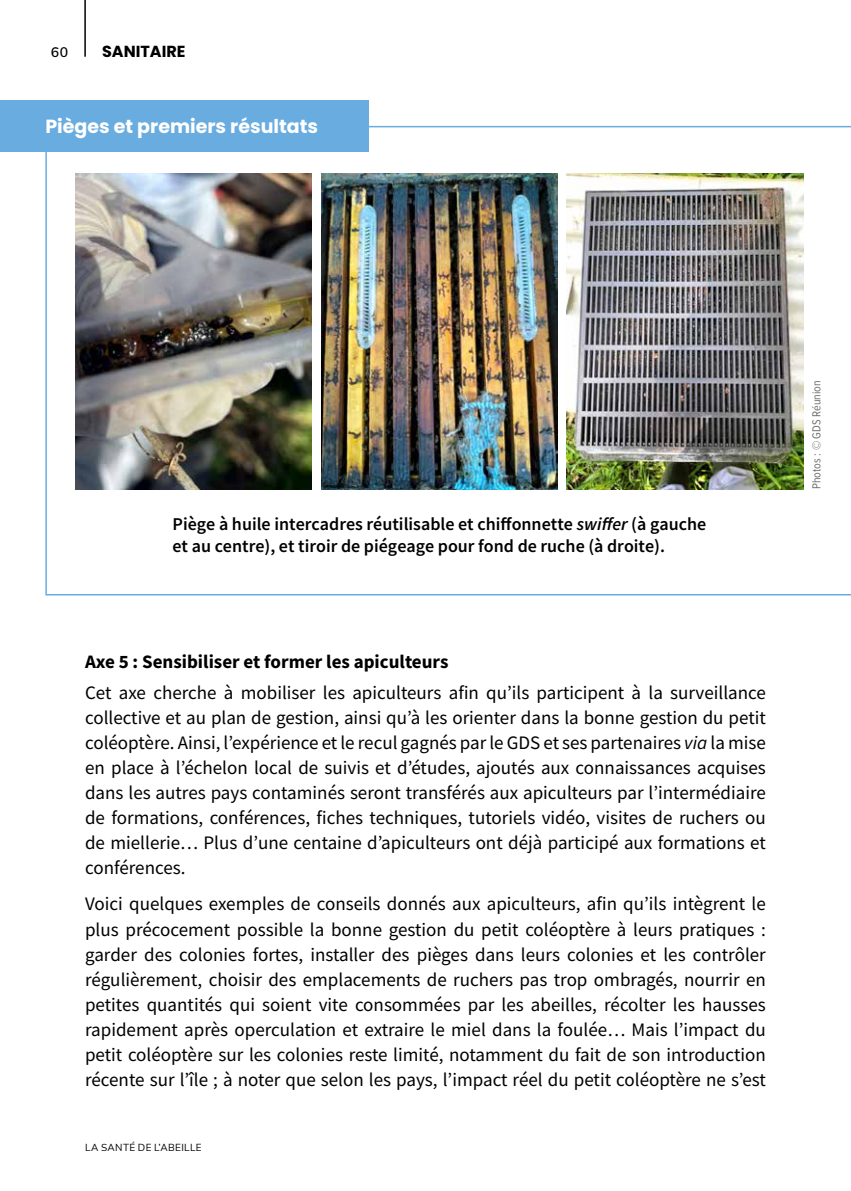
<style>
.page{position:relative;width:851px;height:1191px;background:#fff}
.page>*{position:absolute;margin:0;border:0;box-sizing:border-box;transform-origin:0 0}
.t1{font:19px/25px "Source Sans Pro";color:#000;text-align:justify}
.t2{font:700 19px "Source Sans Pro";color:#000}
.t3{font:700 19px "Poppins";color:#fff}
.t4{font:600 18px/21.6px "Source Sans Pro";color:#000}
.t5{font:700 16px "Poppins";color:#000}
.t6{font:600 14px "Nunito Sans";color:#000}
.t7{font:12px "Proxima Nova Cond";color:#706f6f}
.t8{font:10px "Nunito Sans";letter-spacing:.04em;color:#000}
.s1{font-style:italic}
</style>
<div class="page">
<svg style="left:45px;top:126px;width:805px;height:469px"></svg>
<img style="left:75px;top:174px;width:237px;height:315px">
<img style="left:566px;top:174px;width:237px;height:315px">
<img style="left:321px;top:174px;width:236px;height:315px">
<div style="left:150px;top:494px;width:578px;height:80px;background:#fff"></div>
<div style="left:0;top:100px;width:369px;height:52px;background:#69acdf"></div>
<hr style="left:84px;top:0;width:2px;height:57px;background:#000">
<p class="t6" style="left:51px;top:42px;width:19px">60</p>
<p class="t5" style="left:102px;top:42px;width:85px">SANITAIRE</p>
<p class="t3" style="left:45px;top:115px;width:274px">Pièges et premiers résultats</p>
<p class="t4" style="left:172px;top:513px;width:535px">Piège à huile intercadres réutilisable et chiffonnette <span class="s1">swiffer</span> (à gauche et au centre), et tiroir de piégeage pour fond de ruche (à droite).</p>
<p class="t2" style="left:85px;top:649px;width:365px">Axe 5 : Sensibiliser et former les apiculteurs</p>
<p class="t1" style="left:85px;top:680px;width:682px">Cet axe cherche à mobiliser les apiculteurs afin qu’ils participent à la surveillance collective et au plan de gestion, ainsi qu’à les orienter dans la bonne gestion du petit coléoptère. Ainsi, l’expérience et le recul gagnés par le GDS et ses partenaires <span class="s1">via</span> la mise en place à l’échelon local de suivis et d’études, ajoutés aux connaissances acquises dans les autres pays contaminés seront transférés aux apiculteurs par l’intermédiaire de formations, conférences, fiches techniques, tutoriels vidéo, visites de ruchers ou de miellerie… Plus d’une centaine d’apiculteurs ont déjà participé aux formations et conférences.</p>
<p class="t1" style="left:85px;top:891px;width:682px">Voici quelques exemples de conseils donnés aux apiculteurs, afin qu’ils intègrent le plus précocement possible la bonne gestion du petit coléoptère à leurs pratiques : garder des colonies fortes, installer des pièges dans leurs colonies et les contrôler régulièrement, choisir des emplacements de ruchers pas trop ombragés, nourrir en petites quantités qui soient vite consommées par les abeilles, récolter les hausses rapidement après operculation et extraire le miel dans la foulée… Mais l’impact du petit coléoptère sur les colonies reste limité, notamment du fait de son introduction récente sur l’île ; à noter que selon les pays, l’impact réel du petit coléoptère ne s’est</p>
<p class="t8" style="left:85px;top:1140px;width:118px">LA SANTÉ DE L’ABEILLE</p>
<p class="t7" style="left:807px;top:489px;width:110px;rotate:-90deg">Photos : © GDS Réunion</p>
</div>
